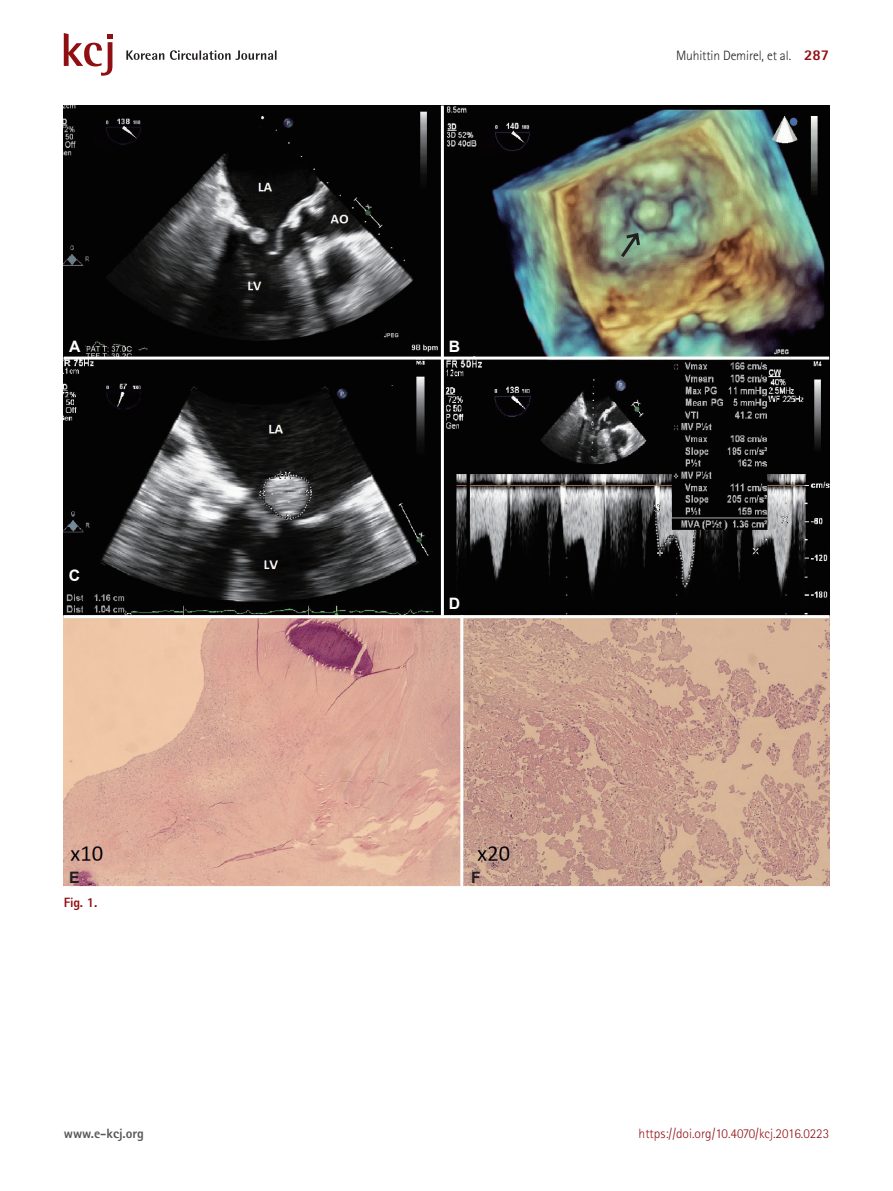
<style>
.page{position:relative;width:893px;height:1191px;background:#fff}
.page>*{position:absolute;margin:0;border:0;box-sizing:border-box;transform-origin:0 0}
.t1{font:700 15.75px "Arial";color:#fff}
.t2{font:700 15.75px "Arial";color:#231f20}
.t3{font:300 13.5px "Rotis Sans Serif Std";color:#900f13}
.t4{font:300 13.5px "Rotis Sans Serif Std";letter-spacing:-.01em;color:#231f20}
.t5{font:800 13.5px "Rotis Sans Serif Std";color:#57585a}
.t6{font:800 13.5px "Rotis Sans Serif Std";color:#900f13}
.s1{font-weight:800;font-size:15px;color:#900f13}
</style>
<div class="page">
<svg style="left:126px;top:50px;width:151px;height:10px"></svg>
<svg style="left:64px;top:33px;width:49px;height:43px"></svg>
<img style="left:64px;top:106px;width:765px;height:780px">
<hr style="left:441px;top:106px;width:3px;height:509px;background:#fff">
<hr style="left:460px;top:615px;width:3px;height:272px;background:#fff">
<hr style="left:64px;top:356px;width:765px;height:3px;background:#fff">
<hr style="left:64px;top:615px;width:765px;height:3px;background:#fff">
<svg style="left:618px;top:230px;width:24px;height:30px"></svg>
<p class="t1" style="left:69px;top:335px;width:13px">A</p>
<p class="t1" style="left:69px;top:565px;width:13px">C</p>
<p class="t2" style="left:69px;top:866px;width:12px">E</p>
<p class="t6" style="left:64px;top:893px;width:35px">Fig. 1.</p>
<p class="t1" style="left:449px;top:335px;width:13px">B</p>
<p class="t1" style="left:449px;top:593px;width:13px">D</p>
<p class="t2" style="left:471px;top:866px;width:11px">F</p>
<p class="t4" style="left:676px;top:47px;width:155px">Muhittin Demirel, et al. <span class="s1">287</span></p>
<p class="t5" style="left:64px;top:1124px;width:82px">www.e-kcj.org</p>
<p class="t3" style="left:639px;top:1125px;width:192px">https://doi.org/10.4070/kcj.2016.0223</p>
</div>
